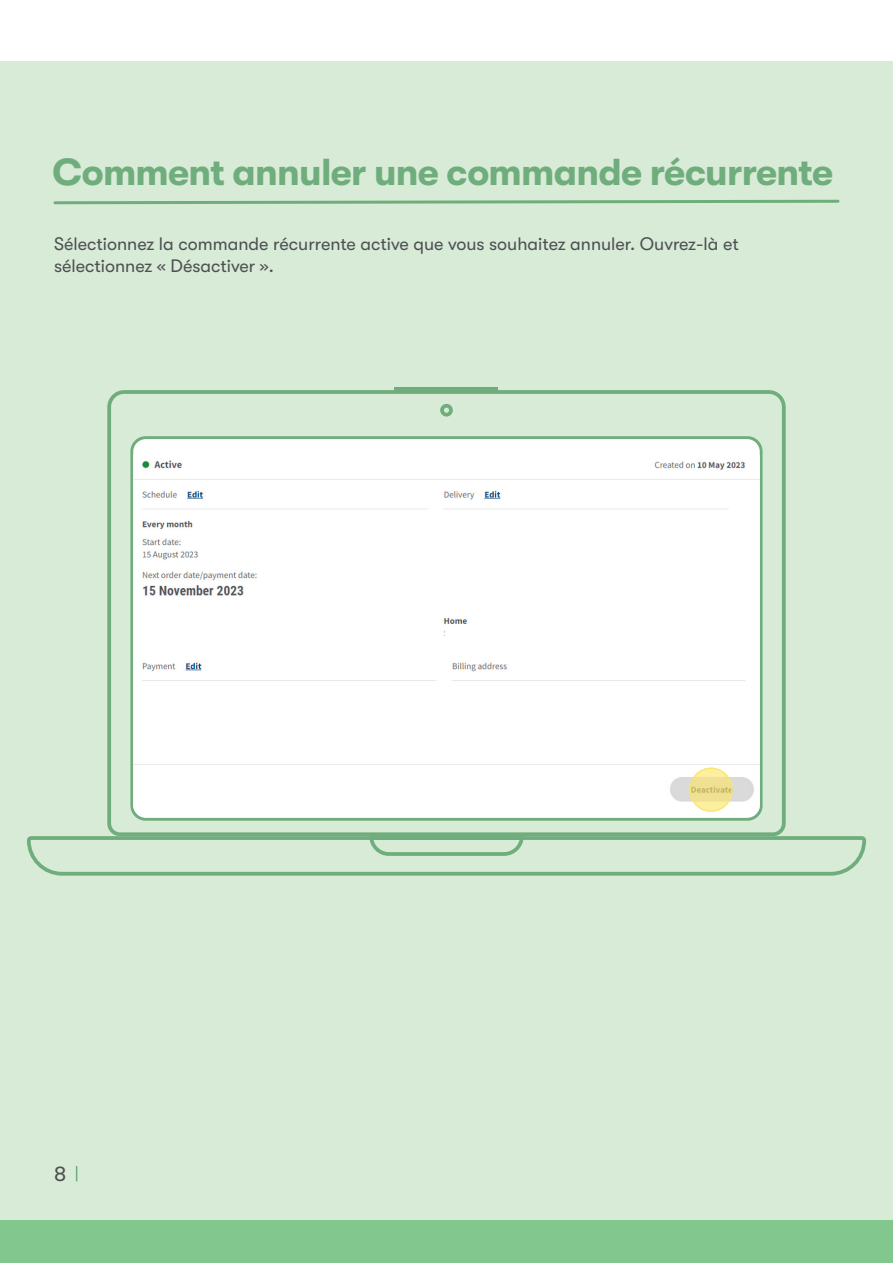
<style>
.page{position:relative;width:893px;height:1263px;background:#fff}
.page>*{position:absolute;margin:0;border:0;box-sizing:border-box;transform-origin:0 0}
.t1{font:700 37.5px "GT Walsheim";letter-spacing:-.02em;color:#70ad7d}
.t2{font:21px "GT Walsheim";color:#4e5052}
.t3{font:18px/21.6px "GT Walsheim";color:#4e5052}
</style>
<div class="page">
<div style="left:0;top:61px;width:893px;height:1202px;background:#d8ebd7"></div>
<div style="left:0;top:1220px;width:893px;height:43px;background:#82c88e"></div>
<svg style="left:76px;top:1166px;width:1px;height:15px"></svg>
<svg style="left:53px;top:199px;width:787px;height:6px"></svg>
<div style="left:395px;top:387px;width:103px;height:6px;background:#70ad7d"></div>
<svg style="left:107px;top:390px;width:679px;height:446px"></svg>
<svg style="left:440px;top:404px;width:13px;height:12px"></svg>
<svg style="left:27px;top:836px;width:839px;height:40px"></svg>
<svg style="left:130px;top:436px;width:633px;height:385px;background:#7db588"></svg>
<div style="left:133px;top:439px;width:627px;height:379px;background:#fff;border-radius:13px"></div>
<img style="left:133px;top:460px;width:627px;height:351px">
<svg style="left:690px;top:768px;width:42px;height:43px"></svg>
<div style="left:689px;top:768px;width:43px;height:44px;border:1px solid #fbe669;border-radius:50%"></div>
<p class="t1" style="left:53px;top:151px;width:782px">Comment annuler une commande récurrente</p>
<p class="t3" style="left:54px;top:233px;width:686px">Sélectionnez la commande récurrente active que vous souhaitez annuler. Ouvrez-là et sélectionnez « Désactiver ».</p>
<p class="t2" style="left:54px;top:1162px;width:14px">8</p>
</div>
